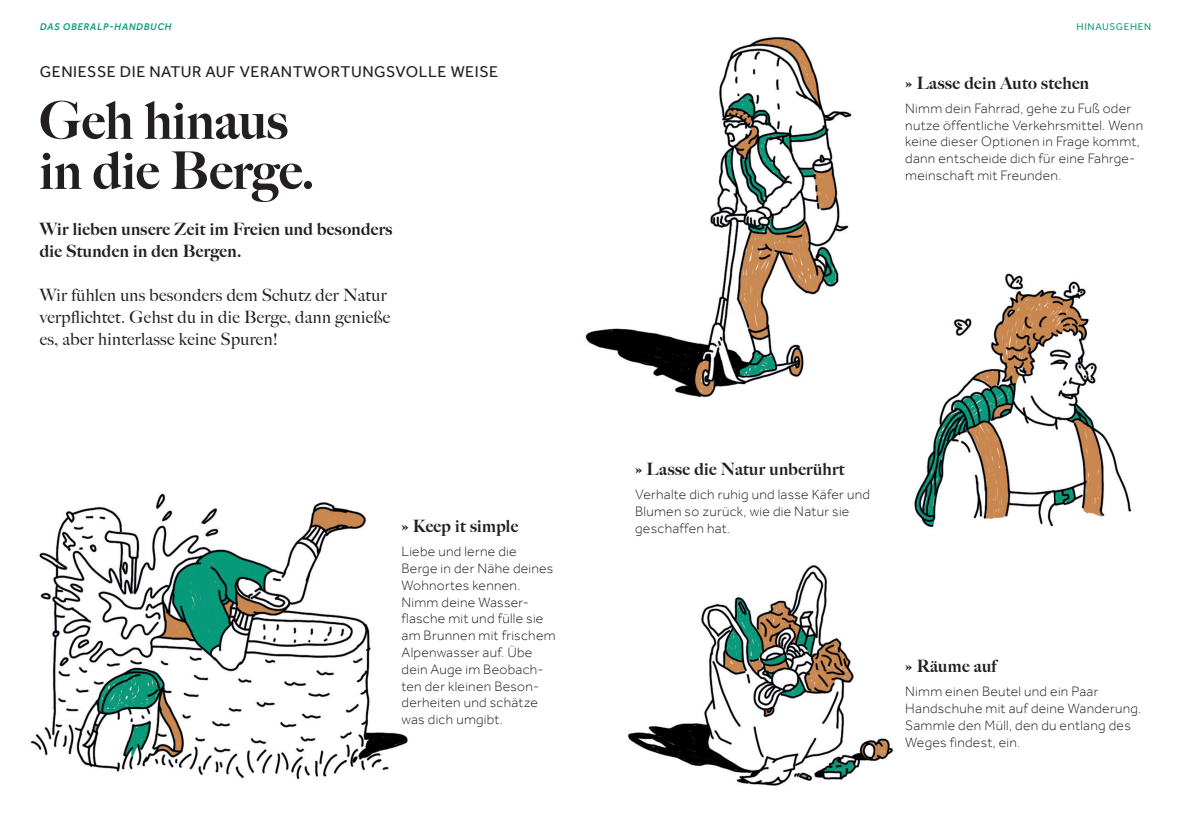
<style>
.page{position:relative;width:1191px;height:840px;background:#fff}
.page>*{position:absolute;margin:0;border:0;box-sizing:border-box;transform-origin:0 0}
.t1{font:900 52px/50px "Big Caslon FB";color:#231f20}
.t2{font:900 17px/22px "Big Caslon FB";letter-spacing:.02em;color:#231f20}
.t3{font:17px/22px "Big Caslon FB";letter-spacing:.02em;color:#231f20}
.t4{font:16px "Effra";letter-spacing:.035em;color:#231f20}
.t5{font:300 14px/16.8px "Effra";letter-spacing:.02em;color:#231f20}
.t6{font:italic 500 10px "Effra";letter-spacing:.07em;color:#159c7b}
.t7{font:10px "Effra";letter-spacing:.07em;color:#159c7b}
</style>
<div class="page">
<img style="left:30px;top:493px;width:378px;height:287px">
<img style="left:627px;top:564px;width:267px;height:222px">
<img style="left:914px;top:273px;width:218px;height:255px">
<img style="left:585px;top:37px;width:267px;height:361px">
<p class="t6" style="left:40px;top:21px;width:133px">DAS OBERALP-HANDBUCH</p>
<p class="t4" style="left:40px;top:62px;width:460px">GENIESSE DIE NATUR AUF VERANTWORTUNGSVOLLE WEISE</p>
<h1 class="t1" style="left:40px;top:96px;width:276px">Geh hinaus in die Berge.</h1>
<p class="t2" style="left:40px;top:218px;width:354px">Wir lieben unsere Zeit im Freien und besonders die Stunden in den Bergen.</p>
<p class="t3" style="left:40px;top:284px;width:352px">Wir fühlen uns besonders dem Schutz der Natur verpflichtet. Gehst du in die Berge, dann genieße es, aber hinterlasse keine Spuren!</p>
<p class="t2" style="left:401px;top:515px;width:118px">» Keep it simple</p>
<p class="t5" style="left:401px;top:542px;width:156px">Liebe und lerne die<br>Berge in der Nähe deines<br>Wohnortes kennen.<br>Nimm deine Wasser&shy;flasche mit und fülle sie am Brunnen mit frischem<br>Alpenwasser auf. Übe dein Auge im Beobach&shy;ten der kleinen Beson&shy;derheiten und schätze was dich umgibt.</p>
<p class="t7" style="left:1076px;top:21px;width:76px">HINAUSGEHEN</p>
<p class="t2" style="left:905px;top:72px;width:185px">» Lasse dein Auto stehen</p>
<p class="t5" style="left:905px;top:99px;width:239px">Nimm dein Fahrrad, gehe zu Fuß oder nutze öffentliche Verkehrsmittel. Wenn keine dieser Optionen in Frage kommt, dann entscheide dich für eine Fahrge&shy;meinschaft mit Freunden.</p>
<p class="t2" style="left:635px;top:458px;width:211px">» Lasse die Natur unberührt</p>
<p class="t5" style="left:635px;top:486px;width:236px">Verhalte dich ruhig und lasse Käfer und<br>Blumen so zurück, wie die Natur sie geschaffen hat.</p>
<p class="t2" style="left:905px;top:655px;width:93px">» Räume auf</p>
<p class="t5" style="left:905px;top:682px;width:237px">Nimm einen Beutel und ein Paar<br>Handschuhe mit auf deine Wanderung.<br>Sammle den Müll, den du entlang des<br>Weges findest, ein.</p>
</div>
